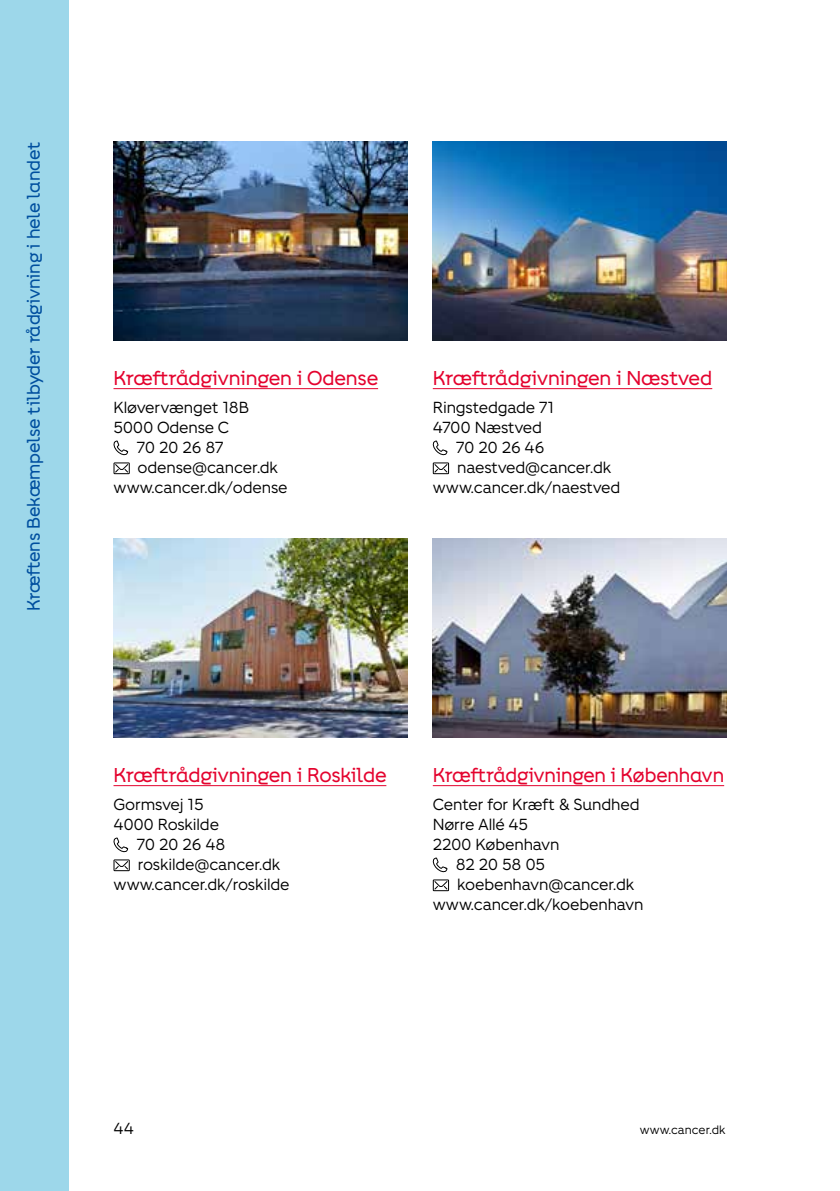
<style>
.page{position:relative;width:840px;height:1191px;background:#fff}
.page>*{position:absolute;margin:0;border:0;box-sizing:border-box;transform-origin:0 0}
.t1{font:20px "Fighter Overskrift";letter-spacing:-.015em;color:#e4032e}
.t2{font:18px "Fighter Overskrift";letter-spacing:-.01em;color:#004f9f}
.t3{font:16px "Fighter";letter-spacing:-.01em;color:#000}
.t4{font:12px "Fighter";color:#000}
</style>
<div class="page">
<img style="left:113px;top:539px;width:294px;height:198px">
<img style="left:432px;top:142px;width:294px;height:198px">
<div style="left:0;top:0;width:68px;height:1191px;background:#9dd7ea"></div>
<img style="left:432px;top:539px;width:294px;height:198px">
<img style="left:113px;top:142px;width:294px;height:198px">
<hr style="left:113px;top:785px;width:273px;height:1px;background:#e4032e">
<svg style="left:113px;top:838px;width:16px;height:15px"></svg>
<div style="left:113px;top:859px;width:17px;height:12px;border:1px solid #000"></div>
<svg style="left:114px;top:860px;width:15px;height:10px"></svg>
<hr style="left:432px;top:388px;width:279px;height:1px;background:#e4032e">
<svg style="left:432px;top:441px;width:16px;height:15px"></svg>
<div style="left:432px;top:462px;width:17px;height:12px;border:1px solid #000"></div>
<svg style="left:433px;top:463px;width:15px;height:11px"></svg>
<hr style="left:432px;top:785px;width:291px;height:1px;background:#e4032e">
<svg style="left:432px;top:858px;width:16px;height:15px"></svg>
<div style="left:432px;top:879px;width:17px;height:12px;border:1px solid #000"></div>
<svg style="left:433px;top:880px;width:15px;height:10px"></svg>
<hr style="left:113px;top:388px;width:265px;height:1px;background:#e4032e">
<svg style="left:113px;top:441px;width:16px;height:15px"></svg>
<div style="left:113px;top:462px;width:17px;height:12px;border:1px solid #000"></div>
<svg style="left:114px;top:463px;width:15px;height:11px"></svg>
<p class="t2" style="left:23px;top:611px;width:471px;rotate:-90deg">Kræftens Bekæmpelse tilbyder rådgivning i hele landet</p>
<p class="t1" style="left:113px;top:366px;width:266px">Kræftrådgivningen i Odense</p>
<p class="t3" style="left:113px;top:396px;width:137px">Kløvervænget 18B</p>
<p class="t3" style="left:113px;top:416px;width:117px">5000 Odense C</p>
<p class="t3" style="left:136px;top:436px;width:88px">70 20 26 87</p>
<p class="t3" style="left:137px;top:456px;width:142px">odense@cancer.dk</p>
<p class="t3" style="left:113px;top:476px;width:176px">www.cancer.dk/odense</p>
<p class="t1" style="left:432px;top:366px;width:281px">Kræftrådgivningen i Næstved</p>
<p class="t3" style="left:432px;top:396px;width:123px">Ringstedgade 71</p>
<p class="t3" style="left:432px;top:416px;width:111px">4700 Næstved</p>
<p class="t3" style="left:455px;top:436px;width:90px">70 20 26 46</p>
<p class="t3" style="left:457px;top:456px;width:155px">naestved@cancer.dk</p>
<p class="t3" style="left:432px;top:476px;width:189px">www.cancer.dk/naestved</p>
<p class="t1" style="left:113px;top:763px;width:274px">Kræftrådgivningen i Roskilde</p>
<p class="t3" style="left:113px;top:793px;width:92px">Gormsvej 15</p>
<p class="t3" style="left:113px;top:813px;width:107px">4000 Roskilde</p>
<p class="t3" style="left:136px;top:833px;width:90px">70 20 26 48</p>
<p class="t3" style="left:138px;top:853px;width:144px">roskilde@cancer.dk</p>
<p class="t3" style="left:113px;top:873px;width:177px">www.cancer.dk/roskilde</p>
<p class="t1" style="left:432px;top:763px;width:293px">Kræftrådgivningen i København</p>
<p class="t3" style="left:432px;top:793px;width:208px">Center for Kræft &amp; Sundhed</p>
<p class="t3" style="left:432px;top:813px;width:97px">Nørre Allé 45</p>
<p class="t3" style="left:432px;top:833px;width:128px">2200 København</p>
<p class="t3" style="left:455px;top:853px;width:91px">82 20 58 05</p>
<p class="t3" style="left:457px;top:873px;width:179px">koebenhavn@cancer.dk</p>
<p class="t3" style="left:432px;top:893px;width:212px">www.cancer.dk/koebenhavn</p>
<p class="t3" style="left:113px;top:1117px;width:22px">44</p>
<p class="t4" style="left:639px;top:1121px;width:87px">www.cancer.dk</p>
</div>
